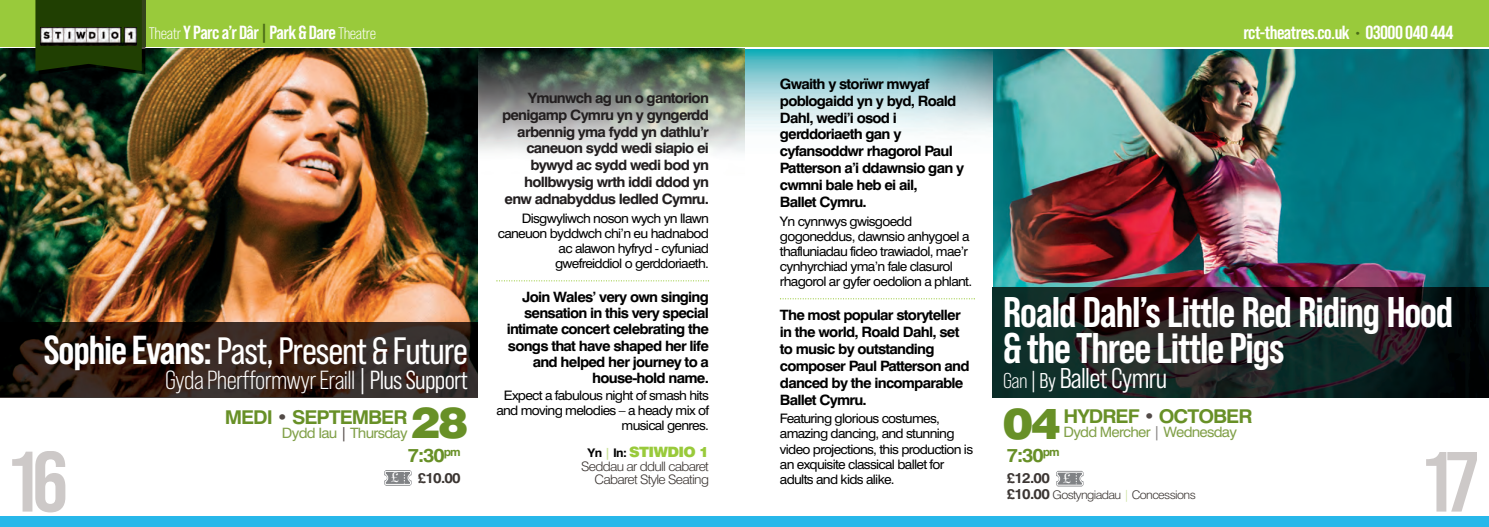
<style>
.page{position:relative;width:1489px;height:527px;background:#fff}
.page>*{position:absolute;margin:0;border:0;box-sizing:border-box;transform-origin:0 0}
.t1{font:700 42.75px/36.2px "Bebas Neue Pro";letter-spacing:-.025em;color:#fff;scale:1.05 1}
.t2{font:900 42.75px "Swiss 721 BT";color:#689027;scale:1.05 1}
.t3{font:38px "Bebas Neue Pro";letter-spacing:-.025em;color:#fff;scale:1.05 1}
.t4{font:28.5px "Bebas Neue Pro Middle";letter-spacing:-.025em;color:#fff;scale:1.05 1}
.t5{font:26.12px "Bebas Neue Pro";letter-spacing:-.025em;color:#fff;scale:1.05 1}
.t6{font:700 19px "Bebas Neue Pro";letter-spacing:-.025em;color:#fff;scale:1.05 1}
.t7{font:700 19px "Swiss 721 BT";letter-spacing:-.05em;color:#689027;scale:1.05 1}
.t8{font:14.75px "Bodoni Svty Two OSITCTT";color:#fff}
.t9{font:700 14.25px/16.9px "Swiss 721 BT";letter-spacing:-.05em;color:#000;scale:1.05 1}
.t10{font:700 14.25px/16.9px "Swiss 721 BT";letter-spacing:-.05em;color:#231f20;text-align:right;scale:1.05 1}
.t11{font:14.25px "Swiss 721 BT";letter-spacing:-.05em;color:#82a14a;scale:1.05 1}
.t12{font:900 14.25px "Swiss 721 BT";letter-spacing:-.05em;color:#99ca3b;scale:1.05 1}
.t13{font:700 14.25px "Swiss 721 BT";letter-spacing:-.05em;color:#3b3532;scale:1.05 1}
.t14{font:13px/15px "Swiss 721 BT";letter-spacing:-.05em;color:#000;scale:1.05 1}
.t15{font:300 13px/12.5px "Swiss 721 BT";letter-spacing:-.05em;color:#3b3532;text-align:right;scale:1.05 1}
.t16{font:300 11.88px "Swiss 721 BT";letter-spacing:-.05em;color:#3b3532;scale:1.05 1}
.s1{font-weight:400;font-size:16.62px}
.s2{color:#4a6c17}
.s3{color:#524a47}
.s4{font-weight:700;font-size:11.88px;color:#010101}
.s5{font-weight:700;font-size:11.88px;color:#cae19a}
.s6{font-family:"Bebas Neue Pro";font-size:21.38px}
.s7{font-size:21.38px}
.s8{font-weight:700;font-size:40.38px}
.s9{font-family:"Bebas Neue Pro Middle"}
.s10{color:#868382}
.s11{font-weight:700;font-size:14.25px}
.s12{color:#c0db88}
</style>
<div class="page">
<svg style="left:1426px;top:452px;width:50px;height:59px"></svg>
<div style="left:0;top:0;width:1488px;height:46px;background:#99ca3b"></div>
<div style="left:0;top:516px;width:1488px;height:10px;background:#28b8ea"></div>
<img style="left:0;top:49px;width:1488px;height:273px">
<img style="left:478px;top:49px;width:514px;height:273px">
<svg style="left:780px;top:298px;width:194px;height:1px"></svg>
<svg style="left:1056px;top:470px;width:27px;height:16px"></svg>
<img style="left:992px;top:287px;width:496px;height:110px">
<svg style="left:384px;top:470px;width:27px;height:15px"></svg>
<hr style="left:0;top:396px;width:478px;height:1px;background:#3b3532">
<img style="left:0;top:322px;width:478px;height:74px">
<svg style="left:496px;top:280px;width:213px;height:1px"></svg>
<svg style="left:12px;top:451px;width:53px;height:61px"></svg>
<img style="left:39px;top:71px;width:106px;height:3px">
<svg style="left:35px;top:0;width:110px;height:71px;background:#1e3a03"></svg>
<img style="left:41px;top:27px;width:96px;height:18px">
<h3 class="t6" style="left:149px;top:25px;width:218px"><span class="s1">Theatr</span> Y Parc a’r Dâr <span class="s2">|</span> Park &amp; Dare <span class="s1">Theatre</span></h3>
<h3 class="t6" style="left:1268px;top:25px;width:202px">rct- h atres.co.uk • 03 0 0 0 444</h3>
<p class="t9" style="left:779px;top:77px;width:177px">Gwaith y storïwr mwyaf poblogaidd yn y byd, Roald<br>Dahl, wedi’i osod i gerddoriaeth gan y cyfansoddwr rhagorol Paul<br>Patterson a’i ddawnsio gan y cwmni bale heb ei ail,<br>Ballet Cymru.</p>
<p class="t14" style="left:779px;top:215px;width:185px">Yn cynnwys gwisgoedd gogoneddus, dawnsio anhygoel a thafluniadau fideo trawiadol, mae’r cynhyrchiad yma’n fale clasurol rhagorol ar gyfer oedolion a phlant.</p>
<p class="t9" style="left:779px;top:308px;width:182px">The most popular storyteller in the world, Roald Dahl, set to music by outstanding composer Paul Patterson and danced by the incomparable<br>Ballet Cymru.</p>
<p class="t14" style="left:779px;top:412px;width:185px">Featuring glorious costumes, amazing dancing, and stunning video projections, this production is an exquisite classical ballet for adults and kids alike.</p>
<h3 class="t7" style="left:1063px;top:409px;width:182px">HYDREF <span class="s3">•</span> OCTOBER</h3>
<h3 class="t6" style="left:1243px;top:25px;width:201px">rct-theatres.co.uk <span class="s2">•</span> 03000 040 444</h3>
<p class="t10" style="left:502px;top:91px;width:199px">Ymunwch ag un o gantorion penigamp Cymru yn y gyngerdd arbennig yma fydd yn dathlu’r caneuon sydd wedi siapio ei bywyd ac sydd wedi bod yn hollbwysig wrth iddi ddod yn enw adnabyddus ledled Cymru.</p>
<p class="t14" style="left:498px;top:212px;width:202px;text-align:right">Disgwyliwch noson wych yn llawn caneuon byddwch chi’n eu hadnabod ac alawon hyfryd - cyfuniad gwefreiddiol o gerddoriaeth.</p>
<p class="t9" style="left:506px;top:290px;width:194px;line-height:16.2px;text-align:right">Join Wales’ very own singing sensation in this very special intimate concert celebrating the songs that have shaped her life and helped her journey to a house-hold name.</p>
<p class="t14" style="left:496px;top:389px;width:204px;text-align:right">Expect a fabulous night of smash hits and moving melodies – a heady mix of musical genres.</p>
<p class="t12" style="left:587px;top:446px;width:117px"><span class="s4">Yn</span> <span class="s5">|</span> <span class="s4">In:</span> STIWDIO 1</p>
<p class="t15" style="left:581px;top:461px;width:123px">Seddau ar ddull cabaret<br>Cabaret Style Seating</p>
<h1 class="t1" style="left:1003px;top:297px;width:430px">Roald Dahl’s Little Red Riding Hood &amp; the Three Little Pigs</h1>
<h3 class="t4" style="left:1003px;top:367px;width:158px"><span class="s6">Gan</span> <span class="s7">| By</span> Ballet Cymru</h3>
<h2 class="t3" style="left:44px;top:328px;width:405px"><span class="s8">Sophie Evans:</span> Past, Present &amp; Future</h2>
<h3 class="t5" style="left:165px;top:364px;width:290px">Gyda Pherfformwyr Eraill <span class="s9">| Plus Support</span></h3>
<h1 class="t2" style="left:411px;top:407px;width:56px">28</h1>
<h3 class="t7" style="left:408px;top:447px;width:52px">7:30<sup>pm</sup></h3>
<h1 class="t2" style="left:1003px;top:407px;width:56px">04</h1>
<h3 class="t7" style="left:225px;top:410px;width:176px">MEDI <span class="s3">•</span> SEPTEMBER</h3>
<p class="t11" style="left:282px;top:427px;width:121px">Dydd Iau <span class="s3">|</span> Thursday</p>
<p class="t11" style="left:1063px;top:426px;width:167px">Dydd Mercher <span class="s10">|</span> Wednesday</p>
<h3 class="t7" style="left:1006px;top:448px;width:52px">7:30<sup>pm</sup></h3>
<p class="t13" style="left:1006px;top:472px;width:42px">£12.00</p>
<p class="t16" style="left:1006px;top:489px;width:181px"><span class="s11">£10.00</span> Gostyngiadau <span class="s12">|</span> Concessions</p>
<p class="t8" style="left:391px;top:468px;width:9px">£</p>
<p class="t13" style="left:418px;top:472px;width:42px">£10.00</p>
<p class="t8" style="left:1063px;top:469px;width:9px">£</p>
</div>
